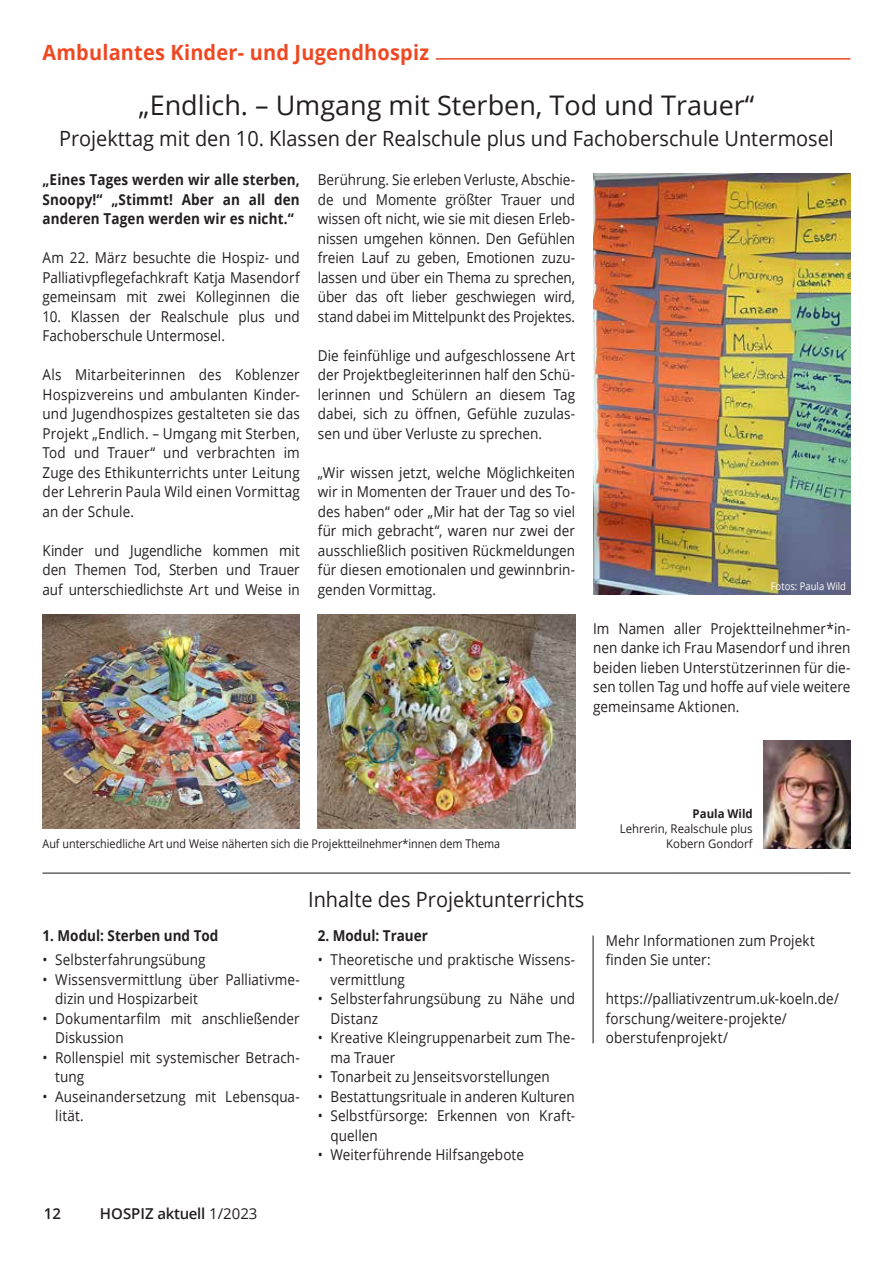
<style>
.page{position:relative;width:893px;height:1263px;background:#fff}
.page>*{position:absolute;margin:0;border:0;box-sizing:border-box;transform-origin:0 0}
.t1{font:27px "Open Sans";color:#231f20}
.t2{font:21px "Open Sans";color:#231f20;scale:.95 1}
.t3{font:700 21px "Open Sans";letter-spacing:.01em;color:#ef4722;scale:.95 1}
.t4{font:15px/19.5px "Open Sans";letter-spacing:.005em;color:#231f20;scale:.9 1}
.t5{font:700 15px/19.5px "Open Sans";letter-spacing:.01em;color:#231f20;text-align:justify;scale:.9 1}
.t6{font:600 15px "Open Sans";letter-spacing:-.01em;color:#231f20}
.t7{font:12px "Open Sans";color:#231f20;scale:.9 1}
.t8{font:12px "Open Sans";color:#231f20;scale:.95 1}
.t9{font:700 12px "Open Sans";color:#231f20;scale:.95 1}
.t10{font:10.5px "Open Sans";color:#fff;scale:.9 1}
.s1{font-weight:400}
</style>
<div class="page">
<hr style="left:436px;top:58px;width:414px;height:2px;background:#ef4722">
<img style="left:763px;top:741px;width:87px;height:107px">
<img style="left:43px;top:614px;width:257px;height:215px">
<img style="left:593px;top:174px;width:257px;height:421px">
<img style="left:318px;top:614px;width:257px;height:215px">
<hr style="left:43px;top:872px;width:807px;height:2px;background:#636366">
<hr style="left:592px;top:935px;width:2px;height:108px;background:#636366">
<h2 class="t3" style="left:43px;top:37px;width:408px">Ambulantes Kinder- und Jugendhospiz</h2>
<h1 class="t1" style="left:139px;top:86px;width:617px">„Endlich. – Umgang mit Sterben, Tod und Trauer“</h1>
<h2 class="t2" style="left:59px;top:124px;width:817px">Projekttag mit den 10. Klassen der Realschule plus und Fachoberschule Untermosel</h2>
<p class="t5" style="left:43px;top:170px;width:287px">„Eines Tages werden wir alle sterben, Snoopy!“ „Stimmt! Aber an all den anderen Tagen werden wir es nicht.“</p>
<p class="t4" style="left:43px;top:248px;width:287px;text-align:justify">Am 22. März besuchte die Hospiz- und Palliativpflegefachkraft Katja Masendorf gemeinsam mit zwei Kolleginnen die</p>
<p class="t4" style="left:43px;top:306px;width:287px">10. Klassen der Realschule plus und<br>Fachoberschule Untermosel.</p>
<p class="t4" style="left:43px;top:365px;width:287px;text-align:justify">Als Mitarbeiterinnen des Koblenzer Hospizvereins und ambulanten Kinder&shy;und Jugendhospizes gestalteten sie das Projekt „Endlich. – Umgang mit Sterben, Tod und Trauer“ und verbrachten im Zuge des Ethikunterrichts unter Leitung der Lehrerin Paula Wild einen Vormittag an der Schule.</p>
<p class="t4" style="left:43px;top:540px;width:287px;text-align:justify">Kinder und Jugendliche kommen mit den Themen Tod, Sterben und Trauer auf unterschiedlichste Art und Weise in</p>
<p class="t4" style="left:318px;top:170px;width:287px;text-align:justify">Berührung. Sie erleben Verluste, Abschie&shy;de und Momente größter Trauer und wissen oft nicht, wie sie mit diesen Erleb&shy;nissen umgehen können. Den Gefühlen freien Lauf zu geben, Emotionen zuzu&shy;lassen und über ein Thema zu sprechen, über das oft lieber geschwiegen wird, stand dabei im Mittelpunkt des Projektes.</p>
<p class="t4" style="left:318px;top:345px;width:287px;text-align:justify">Die feinfühlige und aufgeschlossene Art der Projektbegleiterinnen half den Schü&shy;lerinnen und Schülern an diesem Tag dabei, sich zu öffnen, Gefühle zuzulas&shy;sen und über Verluste zu sprechen.</p>
<p class="t4" style="left:318px;top:462px;width:287px;text-align:justify">„Wir wissen jetzt, welche Möglichkeiten wir in Momenten der Trauer und des To&shy;des haben“ oder „Mir hat der Tag so viel für mich gebracht“, waren nur zwei der ausschließlich positiven Rückmeldungen für diesen emotionalen und gewinnbrin&shy;genden Vormittag.</p>
<p class="t10" style="left:771px;top:579px;width:85px">Fotos: Paula Wild</p>
<p class="t4" style="left:593px;top:618px;width:287px;text-align:justify">Im Namen aller Projektteilnehmer*in&shy;nen danke ich Frau Masendorf und ihren beiden lieben Unterstützerinnen für die&shy;sen tollen Tag und hoffe auf viele weitere gemeinsame Aktionen.</p>
<p class="t9" style="left:693px;top:805px;width:65px">Paula Wild</p>
<p class="t8" style="left:620px;top:821px;width:141px">Lehrerin, Realschule plus</p>
<p class="t7" style="left:43px;top:835px;width:510px">Auf unterschiedliche Art und Weise näherten sich die Projektteilnehmer*innen dem Thema</p>
<p class="t8" style="left:666px;top:836px;width:93px">Kobern Gondorf</p>
<p class="t5" style="left:43px;top:926px;width:197px">1. Modul: Sterben und Tod</p>
<p class="t4" style="left:43px;top:950px;width:183px">• Selbsterfahrungsübung</p>
<p class="t4" style="left:55px;top:969px;width:273px;text-indent:-13px">• Wissensvermittlung über Palliativme&shy;dizin und Hospizarbeit</p>
<p class="t4" style="left:55px;top:1008px;width:273px;text-indent:-13px">• Dokumentarfilm mit anschließender<br>Diskussion</p>
<p class="t4" style="left:55px;top:1047px;width:273px;text-indent:-13px">• Rollenspiel mit systemischer Betrach&shy;tung</p>
<p class="t4" style="left:55px;top:1086px;width:273px;text-indent:-13px">• Auseinandersetzung mit Lebensqua&shy;lität.</p>
<h2 class="t2" style="left:308px;top:885px;width:292px">Inhalte des Projektunterrichts</h2>
<p class="t5" style="left:318px;top:926px;width:124px">2. Modul: Trauer</p>
<p class="t4" style="left:331px;top:950px;width:273px;text-indent:-13px">• Theoretische und praktische Wissens&shy;vermittlung</p>
<p class="t4" style="left:331px;top:989px;width:273px;text-indent:-13px">• Selbsterfahrungsübung zu Nähe und<br>Distanz</p>
<p class="t4" style="left:331px;top:1028px;width:273px;text-indent:-13px">• Kreative Kleingruppenarbeit zum The&shy;ma Trauer</p>
<p class="t4" style="left:318px;top:1067px;width:259px">• Tonarbeit zu Jenseitsvorstellungen</p>
<p class="t4" style="left:318px;top:1086px;width:287px">• Bestattungsrituale in anderen Kulturen</p>
<p class="t4" style="left:331px;top:1106px;width:273px;text-indent:-13px">• Selbstfürsorge: Erkennen von Kraft&shy;quellen</p>
<p class="t4" style="left:318px;top:1145px;width:230px">• Weiterführende Hilfsangebote</p>
<p class="t6" style="left:44px;top:1203px;width:19px">12</p>
<p class="t6" style="left:100px;top:1203px;width:159px">HOSPIZ aktuell <span class="s1">1/2023</span></p>
<p class="t4" style="left:606px;top:930px;width:234px">Mehr Informationen zum Projekt finden Sie unter:</p>
<p class="t4" style="left:606px;top:989px;width:261px">https://palliativzentrum.uk-koeln.de/ forschung/weitere-projekte/ oberstufenprojekt/</p>
</div>
